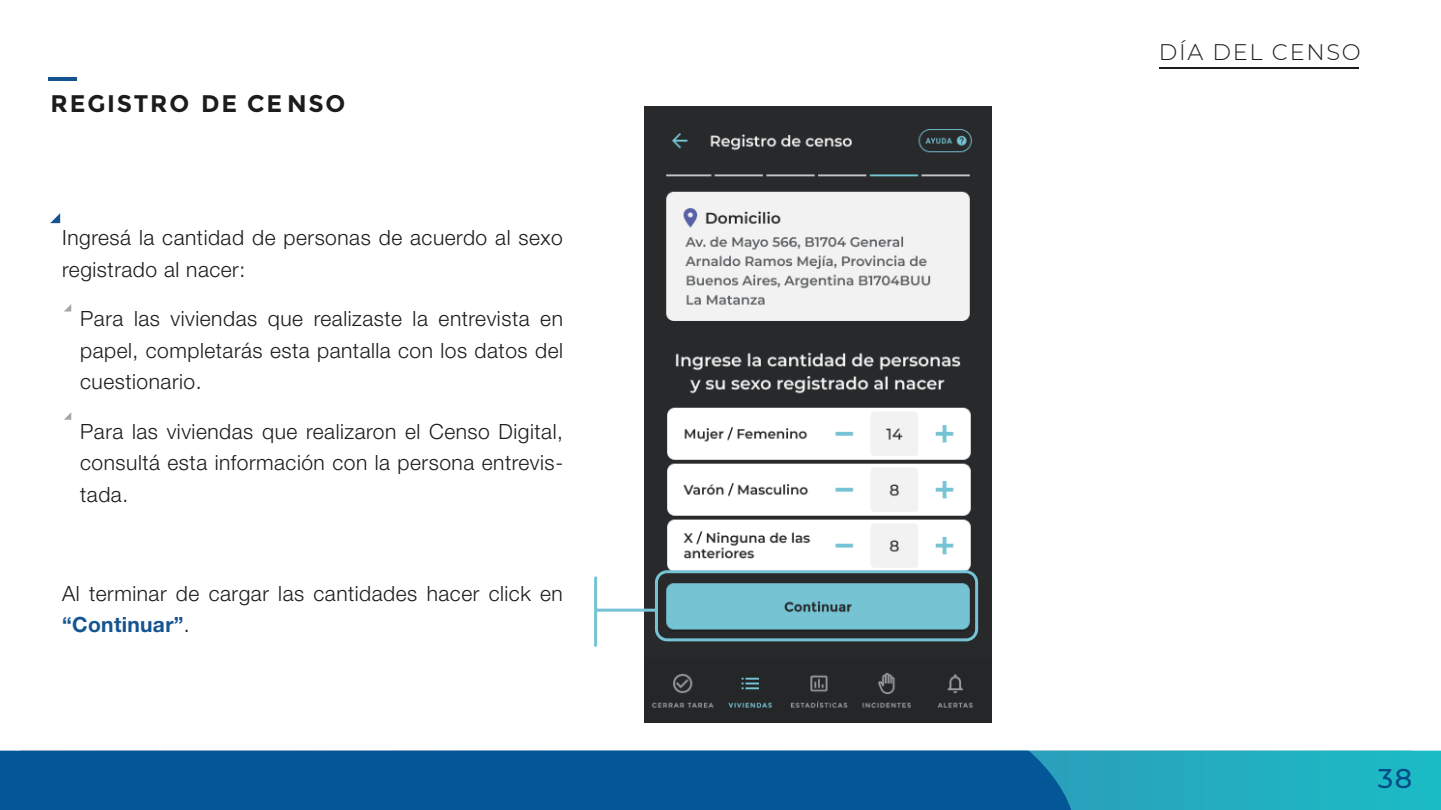
<style>
.page{position:relative;width:1441px;height:810px;background:#fff}
.page>*{position:absolute;margin:0;border:0;box-sizing:border-box;transform-origin:0 0}
.t1{font:500 27px "Montserrat";color:#024c87}
.t2{font:700 24px "Montserrat";letter-spacing:.075em;color:#1c1c1b}
.t3{font:300 22.5px "Montserrat";letter-spacing:.075em;color:#1c1c1b}
.t4{font:300 21px/31.5px "Helvetica Neue LT Std";letter-spacing:.025em;color:#1c1c1b}
.s1{font-weight:700;color:#145491}
.s2{font-family:"Verdana";font-weight:400;font-size:45px;color:#024e94}
</style>
<div class="page">
<div style="left:0;top:751px;width:1440px;height:59px;background:#22afc1"></div>
<div style="left:0;top:751px;width:1071px;height:59px;background:#035796"></div>
<hr style="left:49px;top:77px;width:28px;height:4px;background:#145491">
<svg style="left:50px;top:213px;width:10px;height:10px"></svg>
<img style="left:644px;top:106px;width:347px;height:617px">
<hr style="left:1159px;top:67px;width:199px;height:1px;background:#1d1d1b">
<svg style="left:64px;top:304px;width:7px;height:8px"></svg>
<svg style="left:64px;top:412px;width:7px;height:8px"></svg>
<svg style="left:655px;top:570px;width:322px;height:71px;background:#5d93a0"></svg>
<hr style="left:595px;top:609px;width:62px;height:3px;background:#75c3d4;border-radius:2px">
<hr style="left:594px;top:576px;width:3px;height:71px;background:#75c3d4;border-radius:2px">
<p class="t2" style="left:51px;top:89px;width:296px">REGISTRO DE CE NSO</p>
<p class="t4" style="left:62px;top:221px;width:502px">Ingresá la cantidad de personas de acuerdo al sexo registrado al nacer:</p>
<p class="t4" style="left:80px;top:302px;width:484px;text-align:justify">Para las viviendas que realizaste la entrevista en papel, completarás esta pantalla con los datos del cuestionario.</p>
<p class="t4" style="left:80px;top:415px;width:484px;text-align:justify">Para las viviendas que realizaron el Censo Digital, consultá esta información con la persona entrevis&shy;tada.</p>
<p class="t4" style="left:62px;top:577px;width:502px">Al terminar de cargar las cantidades hacer click en <span class="s1">“Continuar”</span>.</p>
<p class="t3" style="left:1158px;top:37px;width:203px">DÍA DEL CENSO</p>
<p class="t1" style="left:1377px;top:760px;width:36px">3<span class="s2">2</span>8</p>
</div>
